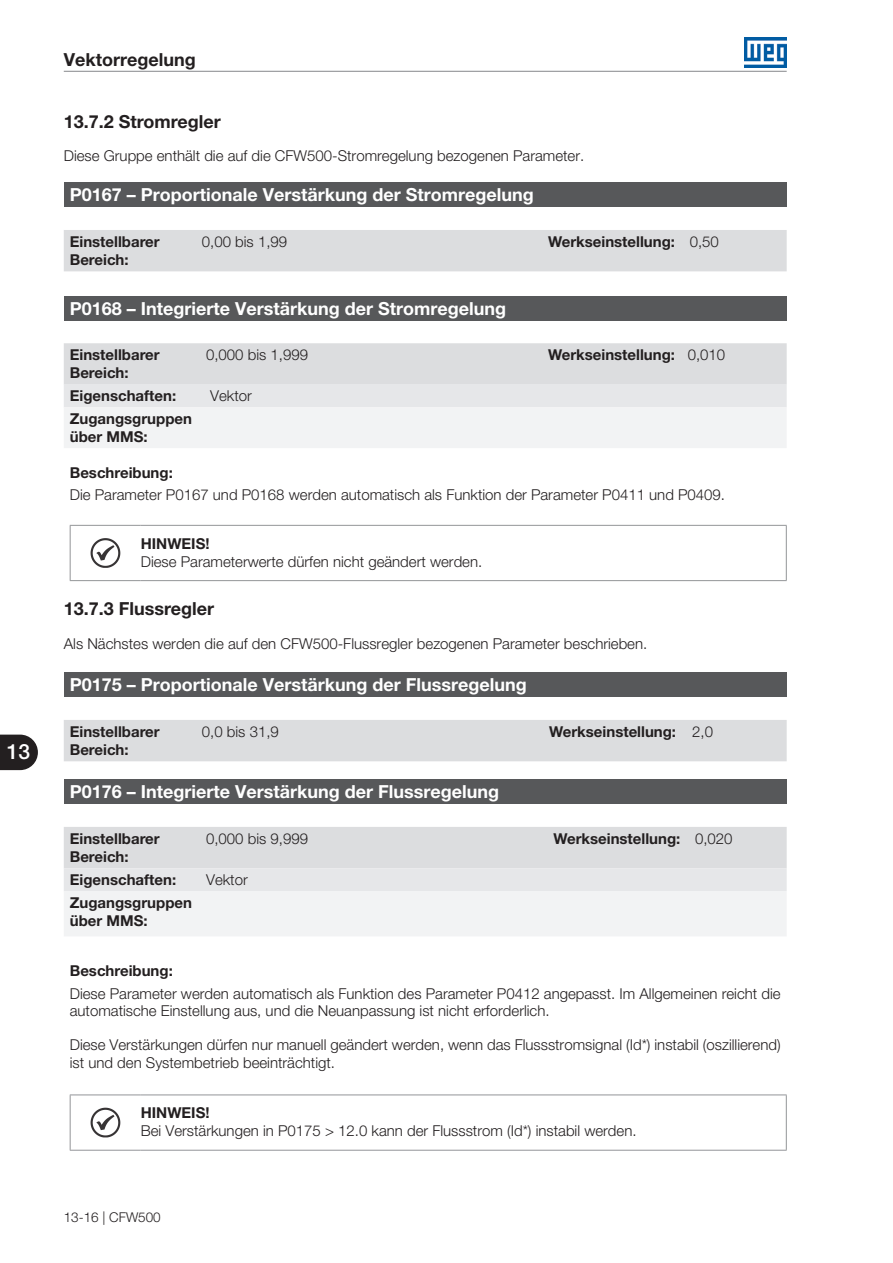
<style>
.page{position:relative;width:893px;height:1263px;background:#fff}
.page>*{position:absolute;margin:0;border:0;box-sizing:border-box;transform-origin:0 0}
.t1{font:500 21px "Helvetica Neue LT Pro";color:#fff}
.t2{font:700 18px "Helvetica Neue LT Pro";color:#fff}
.t3{font:700 18px "Helvetica Neue LT Pro";color:#231f20}
.t4{font:300 15px/17.2px "Helvetica Neue LT Pro";color:#231f20}
.t5{font:700 15px/18px "Helvetica Neue LT Pro";color:#231f20}
.t6{font:300 13.5px "Helvetica Neue LT Pro";color:#231f20}
</style>
<div class="page">
<hr style="left:64px;top:71px;width:723px;height:1px;background:#939598">
<img style="left:744px;top:38px;width:43px;height:29px">
<svg style="left:0;top:735px;width:38px;height:35px"></svg>
<div style="left:64px;top:182px;width:723px;height:25px;background:#57585a"></div>
<div style="left:64px;top:230px;width:723px;height:41px;background:#dcdddf"></div>
<div style="left:64px;top:296px;width:723px;height:25px;background:#57585a"></div>
<svg style="left:64px;top:343px;width:723px;height:105px"></svg>
<hr style="left:70px;top:525px;width:71px;height:1px;background:#939598">
<hr style="left:70px;top:526px;width:1px;height:54px;background:#939598">
<hr style="left:141px;top:525px;width:646px;height:1px;background:#939598">
<hr style="left:786px;top:526px;width:1px;height:54px;background:#939598">
<hr style="left:70px;top:580px;width:71px;height:1px;background:#939598">
<hr style="left:141px;top:580px;width:646px;height:1px;background:#939598">
<svg style="left:91px;top:538px;width:29px;height:30px"></svg>
<div style="left:64px;top:672px;width:723px;height:25px;background:#57585a"></div>
<div style="left:64px;top:720px;width:723px;height:41px;background:#dcdddf"></div>
<div style="left:64px;top:779px;width:723px;height:25px;background:#57585a"></div>
<svg style="left:64px;top:827px;width:723px;height:109px"></svg>
<hr style="left:70px;top:1094px;width:71px;height:1px;background:#939598">
<hr style="left:70px;top:1095px;width:1px;height:55px;background:#939598">
<hr style="left:141px;top:1094px;width:646px;height:1px;background:#939598">
<hr style="left:786px;top:1095px;width:1px;height:55px;background:#939598">
<hr style="left:70px;top:1150px;width:71px;height:1px;background:#939598">
<hr style="left:141px;top:1150px;width:646px;height:1px;background:#939598">
<svg style="left:91px;top:1108px;width:29px;height:29px"></svg>
<h1 class="t1" style="left:7px;top:739px;width:25px">13</h1>
<p class="t3" style="left:64px;top:48px;width:133px">Vektorregelung</p>
<p class="t3" style="left:64px;top:110px;width:159px">13.7.2 Stromregler</p>
<p class="t4" style="left:64px;top:146px;width:522px">Diese Gruppe enthält die auf die CFW500-Stromregelung bezogenen Parameter.</p>
<p class="t2" style="left:70px;top:183px;width:466px">P0167 – Proportionale Verstärkung der Stromregelung</p>
<p class="t5" style="left:70px;top:232px;width:91px">Einstellbarer<br>Bereich:</p>
<p class="t4" style="left:202px;top:232px;width:87px">0,00 bis 1,99</p>
<p class="t5" style="left:548px;top:232px;width:128px">Werkseinstellung:</p>
<p class="t4" style="left:690px;top:232px;width:31px">0,50</p>
<p class="t2" style="left:70px;top:297px;width:438px">P0168 – Integrierte Verstärkung der Stromregelung</p>
<p class="t5" style="left:70px;top:345px;width:91px">Einstellbarer<br>Bereich:</p>
<p class="t4" style="left:206px;top:346px;width:103px">0,000 bis 1,999</p>
<p class="t5" style="left:548px;top:345px;width:128px">Werkseinstellung:</p>
<p class="t4" style="left:688px;top:346px;width:39px">0,010</p>
<p class="t5" style="left:70px;top:387px;width:108px">Eigenschaften:</p>
<p class="t4" style="left:210px;top:387px;width:43px">Vektor</p>
<p class="t5" style="left:70px;top:409px;width:124px">Zugangsgruppen über MMS:</p>
<p class="t5" style="left:70px;top:463px;width:105px">Beschreibung:</p>
<p class="t4" style="left:70px;top:486px;width:657px">Die Parameter P0167 und P0168 werden automatisch als Funktion der Parameter P0411 und P0409.</p>
<p class="t5" style="left:141px;top:534px;width:70px">HINWEIS!</p>
<p class="t4" style="left:141px;top:552px;width:343px">Diese Parameterwerte dürfen nicht geändert werden.</p>
<p class="t3" style="left:64px;top:597px;width:152px">13.7.3 Flussregler</p>
<p class="t4" style="left:64px;top:635px;width:585px">Als Nächstes werden die auf den CFW500-Flussregler bezogenen Parameter beschrieben.</p>
<p class="t2" style="left:70px;top:673px;width:459px">P0175 – Proportionale Verstärkung der Flussregelung</p>
<p class="t5" style="left:70px;top:722px;width:91px">Einstellbarer<br>Bereich:</p>
<p class="t4" style="left:202px;top:722px;width:78px">0,0 bis 31,9</p>
<p class="t5" style="left:549px;top:722px;width:128px">Werkseinstellung:</p>
<p class="t4" style="left:692px;top:722px;width:22px">2,0</p>
<p class="t2" style="left:70px;top:780px;width:431px">P0176 – Integrierte Verstärkung der Flussregelung</p>
<p class="t5" style="left:70px;top:829px;width:91px">Einstellbarer<br>Bereich:</p>
<p class="t4" style="left:206px;top:829px;width:103px">0,000 bis 9,999</p>
<p class="t5" style="left:553px;top:829px;width:128px">Werkseinstellung:</p>
<p class="t4" style="left:695px;top:829px;width:39px">0,020</p>
<p class="t5" style="left:70px;top:870px;width:108px">Eigenschaften:</p>
<p class="t4" style="left:206px;top:871px;width:43px">Vektor</p>
<p class="t5" style="left:70px;top:893px;width:124px">Zugangsgruppen über MMS:</p>
<p class="t5" style="left:70px;top:961px;width:105px">Beschreibung:</p>
<p class="t4" style="left:70px;top:984px;width:712px">Diese Parameter werden automatisch als Funktion des Parameter P0412 angepasst. Im Allgemeinen reicht die automatische Einstellung aus, und die Neuanpassung ist nicht erforderlich.</p>
<p class="t4" style="left:70px;top:1036px;width:712px">Diese Verstärkungen dürfen nur manuell geändert werden, wenn das Flussstromsignal (Id*) instabil (oszillierend) ist und den Systembetrieb beeinträchtigt.</p>
<p class="t5" style="left:141px;top:1103px;width:70px">HINWEIS!</p>
<p class="t4" style="left:141px;top:1122px;width:497px">Bei Verstärkungen in P0175 &gt; 12.0 kann der Flussstrom (Id*) instabil werden.</p>
<p class="t6" style="left:64px;top:1208px;width:99px">13-16 | CFW500</p>
</div>
